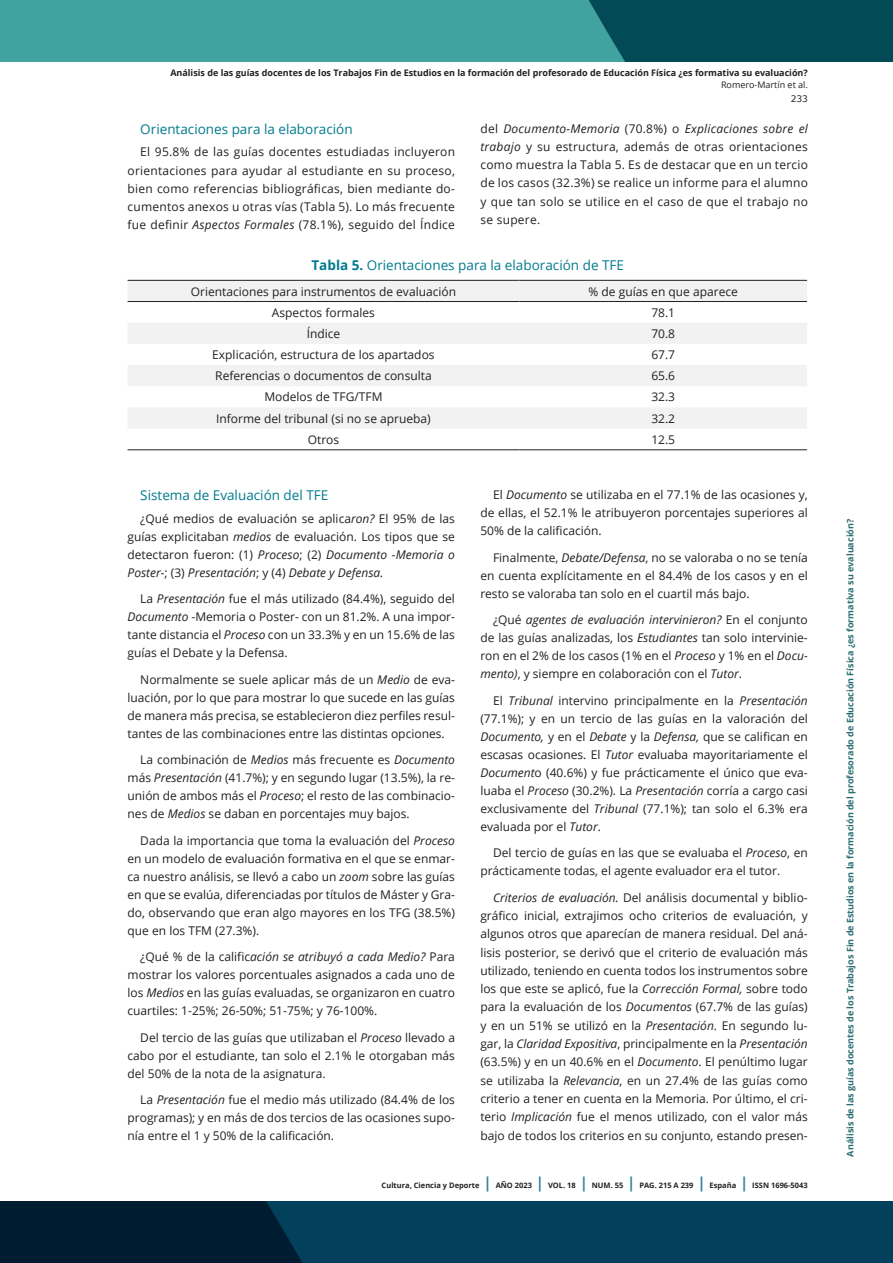
<style>
.page{position:relative;width:893px;height:1263px;background:#fff}
.page>*{position:absolute;margin:0;border:0;box-sizing:border-box;transform-origin:0 0}
.subtitulo_3_H3{font:13.5px "Open Sans";color:#007b8f}
.Cuerpo_de_texto_P{font:12px/18px "Open Sans";color:#231f20;text-align:justify}
.t1{font:700 9px "Open Sans";color:#231f20}
.t2{font:700 9px "Open Sans";color:#2a6e73}
.t3{font:9px "Open Sans";color:#231f20}
.t4{font:9px "Verdana";color:#231f20}
.t5{font:700 7.5px "Open Sans";color:#231f20}
.s1{font-style:italic}
.s2{font-weight:700}
.s3{font-size:15px;color:#31849b}
</style>
<div class="page">
<svg style="left:0;top:1201px;width:893px;height:62px;background:#02344e"></svg>
<div style="left:0;top:0;width:893px;height:62px;background:#41a29f"></div>
<div style="left:589px;top:0;width:304px;height:62px;background:#024a56"></div>
<svg style="left:128px;top:281px;width:679px;height:147px;fill:#f2f2f2"></svg>
<hr style="left:128px;top:280px;width:391px;height:1px;background:#231f20">
<hr style="left:519px;top:280px;width:288px;height:1px;background:#231f20">
<hr style="left:128px;top:301px;width:391px;height:1px;background:#231f20">
<hr style="left:519px;top:301px;width:288px;height:1px;background:#231f20">
<hr style="left:128px;top:449px;width:391px;height:1px;background:#231f20">
<hr style="left:519px;top:449px;width:288px;height:1px;background:#231f20">
<p class="t1" style="left:170px;top:67px;width:639px">Análisis de las guías docentes de los Trabajos Fin de Estudios en la formación del profesorado de Educación Física ¿es formativa su evaluación?</p>
<p class="t3" style="left:721px;top:79px;width:88px">Romero-Martín et al.</p>
<p class="t4" style="left:791px;top:92px;width:19px">233</p>
<p class="subtitulo_3_H3" style="left:140px;top:119px;width:214px">Orientaciones para la elaboración</p>
<p class="Cuerpo_de_texto_P" style="left:128px;top:142px;width:329px;text-indent:13px">El 95.8% de las guías docentes estudiadas incluyeron orientaciones para ayudar al estudiante en su proceso, bien como referencias bibliográficas, bien mediante do&shy;cumentos anexos u otras vías (Tabla 5). Lo más frecuente fue definir <span class="s1">Aspectos Formales</span> (78.1%), seguido del Índice</p>
<p class="subtitulo_3_H3" style="left:311px;top:256px;width:314px"><span class="s2">Tabla 5.</span> Orientaciones para la elaboración de TFE</p>
<p class="Cuerpo_de_texto_P" style="left:480px;top:119px;width:329px">del <span class="s1">Documento-Memoria</span> (70.8%) o <span class="s1">Explicaciones sobre el trabajo</span> y su estructura, además de otras orientaciones como muestra la Tabla 5. Es de destacar que en un tercio de los casos (32.3%) se realice un informe para el alumno y que tan solo se utilice en el caso de que el trabajo no se supere.</p>
<p class="Cuerpo_de_texto_P" style="left:191px;top:282px;width:267px">Orientaciones para instrumentos de evaluación</p>
<p class="Cuerpo_de_texto_P" style="left:589px;top:282px;width:151px">% de guías en que aparece</p>
<p class="Cuerpo_de_texto_P" style="left:272px;top:303px;width:104px">Aspectos formales</p>
<p class="Cuerpo_de_texto_P" style="left:651px;top:303px;width:25px">78.1</p>
<p class="Cuerpo_de_texto_P" style="left:307px;top:324px;width:35px">Índice</p>
<p class="Cuerpo_de_texto_P" style="left:651px;top:324px;width:25px">70.8</p>
<p class="Cuerpo_de_texto_P" style="left:212px;top:345px;width:224px">Explicación, estructura de los apartados</p>
<p class="Cuerpo_de_texto_P" style="left:651px;top:345px;width:25px">67.7</p>
<p class="Cuerpo_de_texto_P" style="left:215px;top:367px;width:218px">Referencias o documentos de consulta</p>
<p class="Cuerpo_de_texto_P" style="left:651px;top:367px;width:25px">65.6</p>
<p class="Cuerpo_de_texto_P" style="left:264px;top:388px;width:120px">Modelos de TFG/TFM</p>
<p class="Cuerpo_de_texto_P" style="left:651px;top:388px;width:25px">32.3</p>
<p class="Cuerpo_de_texto_P" style="left:216px;top:409px;width:216px">Informe del tribunal (si no se aprueba)</p>
<p class="Cuerpo_de_texto_P" style="left:651px;top:409px;width:25px">32.2</p>
<p class="Cuerpo_de_texto_P" style="left:308px;top:430px;width:33px">Otros</p>
<p class="Cuerpo_de_texto_P" style="left:651px;top:430px;width:25px">12.5</p>
<p class="subtitulo_3_H3" style="left:140px;top:486px;width:190px">Sistema de Evaluación del TFE</p>
<p class="Cuerpo_de_texto_P" style="left:128px;top:509px;width:329px;text-indent:13px">¿Qué medios de evaluación se aplica<span class="s1">ron?</span> El 95% de las guías explicitaban <span class="s1">medios</span> de evaluación. Los tipos que se detectaron fueron: (1) <span class="s1">Proceso</span>; (2) <span class="s1">Documento -Memoria o Poster-</span>; (3) <span class="s1">Presentación</span>; y (4) <span class="s1">Debate y Defensa.</span></p>
<p class="Cuerpo_de_texto_P" style="left:128px;top:589px;width:329px;text-indent:13px">La <span class="s1">Presentación</span> fue el más utilizado (84.4%), seguido del <span class="s1">Documento</span> -Memoria o Poster- con un 81.2%. A una impor&shy;tante distancia el <span class="s1">Proceso</span> con un 33.3% y en un 15.6% de las guías el Debate y la Defensa.</p>
<p class="Cuerpo_de_texto_P" style="left:128px;top:670px;width:329px;text-indent:13px">Normalmente se suele aplicar más de un <span class="s1">Medio</span> de eva&shy;luación, por lo que para mostrar lo que sucede en las guías de manera más precisa, se establecieron diez perfiles resul&shy;tantes de las combinaciones entre las distintas opciones.</p>
<p class="Cuerpo_de_texto_P" style="left:128px;top:750px;width:329px;text-indent:13px">La combinación de <span class="s1">Medios</span> más frecuente es <span class="s1">Documento </span>más <span class="s1">Presentación</span> (41.7%); y en segundo lugar (13.5%), la re&shy;unión de ambos más el <span class="s1">Proceso</span>; el resto de las combinacio&shy;nes de <span class="s1">Medios</span> se daban en porcentajes muy bajos.</p>
<p class="Cuerpo_de_texto_P" style="left:128px;top:831px;width:329px;text-indent:13px">Dada la importancia que toma la evaluación del <span class="s1">Proceso </span>en un modelo de evaluación formativa en el que se enmar&shy;ca nuestro análisis, se llevó a cabo un <span class="s1">zoom</span> sobre las guías en que se evalúa, diferenciadas por títulos de Máster y Gra&shy;do, observando que eran algo mayores en los TFG (38.5%) que en los TFM (27.3%).</p>
<p class="Cuerpo_de_texto_P" style="left:128px;top:947px;width:329px;text-indent:13px">¿Qué % de la calific<span class="s1">ación se atribuyó a cada Medio?</span> Para mostrar los valores porcentuales asignados a cada uno de los <span class="s1">Medios</span> en las guías evaluadas, se organizaron en cuatro cuartiles: 1-25%; 26-50%; 51-75%; y 76-100%.</p>
<p class="Cuerpo_de_texto_P" style="left:128px;top:1028px;width:329px;text-indent:13px">Del tercio de las guías que utilizaban el <span class="s1">Proceso</span> llevado a cabo por el estudiante, tan solo el 2.1% le otorgaban más del 50% de la nota de la asignatura.</p>
<p class="Cuerpo_de_texto_P" style="left:128px;top:1090px;width:329px;text-indent:13px">La <span class="s1">Presentación</span> fue el medio más utilizado (84.4% de los programas); y en más de dos tercios de las ocasiones supo&shy;nía entre el 1 y 50% de la calificación.</p>
<p class="Cuerpo_de_texto_P" style="left:480px;top:486px;width:329px;text-indent:13px">El <span class="s1">Documento</span> se utilizaba en el 77.1% de las ocasiones y, de ellas, el 52.1% le atribuyeron porcentajes superiores al 50% de la calificación.</p>
<p class="Cuerpo_de_texto_P" style="left:480px;top:548px;width:329px;text-indent:13px">Finalmente, <span class="s1">Debate/Defensa</span>, no se valoraba o no se tenía en cuenta explícitamente en el 84.4% de los casos y en el resto se valoraba tan solo en el cuartil más bajo.</p>
<p class="Cuerpo_de_texto_P" style="left:480px;top:611px;width:329px;text-indent:13px">¿Qué <span class="s1">agentes de evaluación intervinieron?</span> En el conjunto de las guías analizadas, los <span class="s1">Estudiantes</span> tan solo intervinie&shy;ron en el 2% de los casos (1% en el <span class="s1">Proceso</span> y 1% en el <span class="s1">Docu&shy;mento)</span>, y siempre en colaboración con el <span class="s1">Tutor</span>.</p>
<p class="Cuerpo_de_texto_P" style="left:480px;top:691px;width:329px;text-indent:13px">El <span class="s1">Tribunal</span> intervino principalmente en la <span class="s1">Presentación </span>(77.1%); y en un tercio de las guías en la valoración del <span class="s1">Documento,</span> y en el <span class="s1">Debate</span> y la <span class="s1">Defensa,</span> que se califican en escasas ocasiones. El <span class="s1">Tutor</span> evaluaba mayoritariamente el <span class="s1">Document</span>o (40.6%) y fue prácticamente el único que eva&shy;luaba el <span class="s1">Proceso</span> (30.2%). La <span class="s1">Presentación</span> corría a cargo casi exclusivamente del <span class="s1">Tribunal</span> (77.1%); tan solo el 6.3% era evaluada por el <span class="s1">Tutor</span>.</p>
<p class="Cuerpo_de_texto_P" style="left:480px;top:844px;width:329px;text-indent:13px">Del tercio de guías en las que se evaluaba el <span class="s1">Proceso</span>, en prácticamente todas, el agente evaluador era el tutor.</p>
<p class="Cuerpo_de_texto_P" style="left:480px;top:888px;width:329px;text-indent:13px"><span class="s1">Criterios de evaluación.</span> Del análisis documental y biblio&shy;gráfico inicial, extrajimos ocho criterios de evaluación, y algunos otros que aparecían de manera residual. Del aná&shy;lisis posterior, se derivó que el criterio de evaluación más utilizado, teniendo en cuenta todos los instrumentos sobre los que este se aplicó, fue la <span class="s1">Corrección Formal,</span> sobre todo para la evaluación de los <span class="s1">Documentos</span> (67.7% de las guías) y en un 51% se utilizó en la <span class="s1">Presentación</span>. En segundo lu&shy;gar, la <span class="s1">Claridad Expositiva</span>, principalmente en la <span class="s1">Presentación </span>(63.5%) y en un 40.6% en el <span class="s1">Documento</span>. El penúltimo lugar se utilizaba la <span class="s1">Relevancia</span>, en un 27.4% de las guías como criterio a tener en cuenta en la Memoria. Por último, el cri&shy;terio <span class="s1">Implicación</span> fue el menos utilizado, con el valor más bajo de todos los criterios en su conjunto, estando presen-</p>
<p class="t5" style="left:382px;top:1180px;width:428px">Cultura, Ciencia y Deporte <span class="s3">|</span> AÑO 2023 <span class="s3">|</span> VOL. 18 <span class="s3">|</span> NUM. 55 <span class="s3">|</span> PAG. 215 A 239 <span class="s3">|</span> España <span class="s3">|</span> ISSN 1696-5043</p>
<p class="t2" style="left:844px;top:1156px;width:639px;rotate:-90deg">Análisis de las guías docentes de los Trabajos Fin de Estudios en la formación del profesorado de Educación Física ¿es formativa su evaluación?</p>
</div>
